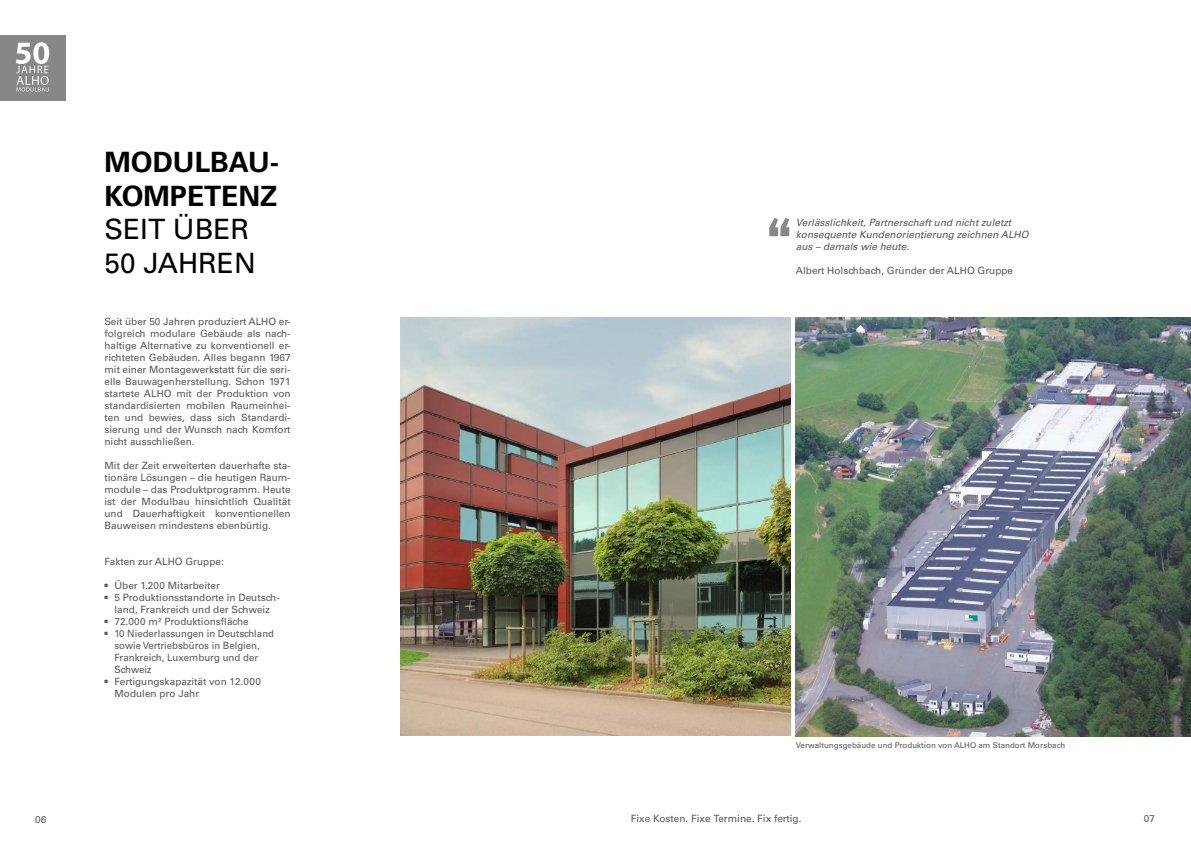
<style>
.page{position:relative;width:1191px;height:842px;background:#fff}
.page>*{position:absolute;margin:0;border:0;box-sizing:border-box;transform-origin:0 0}
.t1{font:700 60px "News Gothic Std";color:#878787}
.t2{font:700 28px "Univers LT Pro 65";color:#000}
.t3{font:28px "Univers LT Pro 55 Roman";color:#000}
.t4{font:10px/12px "Univers LT Pro 55 Roman";color:#575756;text-align:justify}
.t5{font:italic 10px/12px "Univers LT Pro 55";color:#575756}
.t6{font:10px/12px "Univers LT Pro 55 Roman";color:#575756;scale:.96 1}
.t7{font:8px "Univers LT Pro 55 Roman";color:#575756}
</style>
<div class="page">
<div style="left:0;top:35px;width:66px;height:65px;background:#878787"></div>
<svg style="left:16px;top:42px;width:33px;height:49px"></svg>
<img style="left:401px;top:317px;width:389px;height:419px">
<img style="left:796px;top:318px;width:395px;height:418px">
<p class="t2" style="left:104px;top:143px;width:176px">MODULBAU-</p>
<p class="t2" style="left:104px;top:176px;width:174px">KOMPETENZ</p>
<p class="t3" style="left:104px;top:210px;width:146px">SEIT ÜBER</p>
<p class="t3" style="left:104px;top:244px;width:153px">50 JAHREN</p>
<p class="t4" style="left:104px;top:315px;width:188px">Seit über 50 Jahren produziert ALHO er&shy;folgreich modulare Gebäude als nach&shy;haltige Alternative zu konventionell er&shy;richteten Gebäuden. Alles begann 1967 mit einer Montagewerkstatt für die seri&shy;elle Bauwagenherstellung. Schon 1971 startete ALHO mit der Produktion von standardisierten mobilen Raumeinhei&shy;ten und bewies, dass sich Standardi&shy;sierung und der Wunsch nach Komfort nicht ausschließen.</p>
<p class="t4" style="left:104px;top:459px;width:188px">Mit der Zeit erweiterten dauerhafte sta&shy;tionäre Lösungen – die heutigen Raum&shy;module – das Produktprogramm. Heute ist der Modulbau hinsichtlich Qualität und Dauerhaftigkeit konventionellen Bauweisen mindestens ebenbürtig.</p>
<p class="t4" style="left:104px;top:555px;width:121px">Fakten zur ALHO Gruppe:</p>
<p class="t4" style="left:104px;top:579px;width:117px">• Über 1.200 Mitarbeiter</p>
<p class="t4" style="left:104px;top:591px;width:177px;text-align:center">• 5 Produktionsstandorte in Deutsch&shy;land, Frankreich und der Schweiz</p>
<p class="t4" style="left:104px;top:615px;width:146px">• 72.000 m² Produktionsfläche</p>
<p class="t6" style="left:114px;top:627px;width:168px;text-indent:-10px">• 10 Niederlassungen in Deutschland sowie Vertriebsbüros in Belgien,<br>Frankreich, Luxemburg und der<br>Schweiz</p>
<p class="t4" style="left:114px;top:675px;width:148px;text-indent:-10px">• Fertigungskapazität von 12.000<br>Modulen pro Jahr</p>
<p class="t1" style="left:791px;top:290px;width:26px;rotate:-180deg">„</p>
<p class="t5" style="left:796px;top:217px;width:234px">Verlässlichkeit, Partnerschaft und nicht zuletzt konsequente Kundenorientierung zeichnen ALHO aus – damals wie heute.</p>
<p class="t4" style="left:796px;top:264px;width:219px">Albert Holschbach, Gründer der ALHO Gruppe</p>
<p class="t7" style="left:796px;top:740px;width:271px">Verwaltungsgebäude und Produktion von ALHO am Standort Morsbach</p>
<p class="t4" style="left:35px;top:813px;width:13px">06</p>
<p class="t4" style="left:631px;top:812px;width:172px">Fixe Kosten. Fixe Termine. Fix fertig.</p>
<p class="t4" style="left:1143px;top:812px;width:13px">07</p>
</div>
